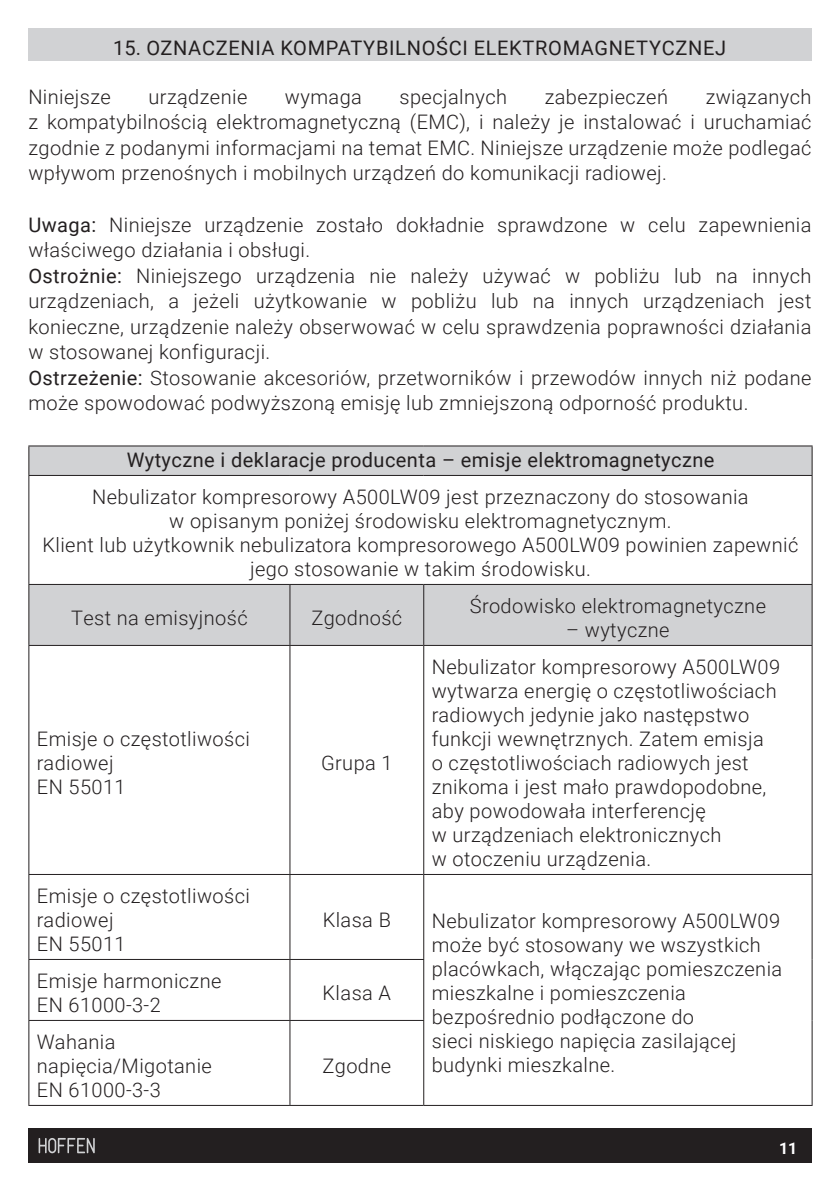
<style>
.page{position:relative;width:840px;height:1191px;background:#fff}
.page>*{position:absolute;margin:0;border:0;box-sizing:border-box;transform-origin:0 0}
.ZWYKŁY{font:300 20px/24px "Roboto";letter-spacing:.02em;color:#231f20}
.ZWYKŁY-2{font:20px "Roboto";letter-spacing:.02em;color:#231f20}
.PL_DO_SPISU_TYTUL{font:20px "Roboto";letter-spacing:.035em;color:#231f20}
.t1{font:700 16px "Roboto";color:#fff}
.s1{font-weight:400}
</style>
<div class="page">
<div style="left:28px;top:28px;width:783px;height:33px;background:#d1d2d4"></div>
<svg style="left:29px;top:446px;width:782px;height:199px"></svg>
<hr style="left:28px;top:445px;width:262px;height:1px;background:#231f20">
<svg style="left:28px;top:446px;width:1px;height:29px"></svg>
<hr style="left:290px;top:445px;width:133px;height:1px;background:#231f20">
<hr style="left:423px;top:445px;width:389px;height:1px;background:#231f20">
<svg style="left:811px;top:446px;width:1px;height:29px"></svg>
<hr style="left:28px;top:475px;width:262px;height:1px;background:#231f20">
<hr style="left:28px;top:476px;width:1px;height:108px;background:#231f20">
<hr style="left:290px;top:475px;width:133px;height:1px;background:#231f20">
<hr style="left:423px;top:475px;width:389px;height:1px;background:#231f20">
<hr style="left:811px;top:476px;width:1px;height:108px;background:#231f20">
<hr style="left:28px;top:584px;width:262px;height:1px;background:#231f20">
<hr style="left:28px;top:585px;width:1px;height:60px;background:#231f20">
<hr style="left:290px;top:584px;width:133px;height:1px;background:#231f20">
<hr style="left:289px;top:585px;width:1px;height:60px;background:#231f20">
<hr style="left:423px;top:584px;width:389px;height:1px;background:#231f20">
<hr style="left:423px;top:585px;width:1px;height:60px;background:#231f20">
<hr style="left:811px;top:585px;width:1px;height:60px;background:#231f20">
<hr style="left:28px;top:645px;width:262px;height:1px;background:#231f20">
<hr style="left:28px;top:646px;width:1px;height:228px;background:#231f20">
<hr style="left:290px;top:645px;width:133px;height:1px;background:#231f20">
<hr style="left:289px;top:646px;width:1px;height:228px;background:#231f20">
<hr style="left:423px;top:645px;width:389px;height:1px;background:#231f20">
<hr style="left:423px;top:646px;width:1px;height:228px;background:#231f20">
<hr style="left:811px;top:646px;width:1px;height:228px;background:#231f20">
<hr style="left:28px;top:874px;width:262px;height:1px;background:#231f20">
<hr style="left:28px;top:875px;width:1px;height:84px;background:#231f20">
<hr style="left:290px;top:874px;width:133px;height:1px;background:#231f20">
<hr style="left:289px;top:875px;width:1px;height:84px;background:#231f20">
<hr style="left:423px;top:874px;width:389px;height:1px;background:#231f20">
<hr style="left:423px;top:875px;width:1px;height:84px;background:#231f20">
<hr style="left:811px;top:875px;width:1px;height:84px;background:#231f20">
<hr style="left:811px;top:959px;width:1px;height:61px;background:#231f20">
<hr style="left:811px;top:1020px;width:1px;height:85px;background:#231f20">
<hr style="left:423px;top:1105px;width:389px;height:1px;background:#231f20">
<hr style="left:28px;top:959px;width:262px;height:1px;background:#231f20">
<hr style="left:28px;top:960px;width:1px;height:60px;background:#231f20">
<hr style="left:290px;top:959px;width:134px;height:1px;background:#231f20">
<hr style="left:289px;top:960px;width:1px;height:60px;background:#231f20">
<hr style="left:423px;top:960px;width:1px;height:60px;background:#231f20">
<hr style="left:28px;top:1020px;width:262px;height:1px;background:#231f20">
<hr style="left:28px;top:1021px;width:1px;height:84px;background:#231f20">
<hr style="left:290px;top:1020px;width:134px;height:1px;background:#231f20">
<hr style="left:289px;top:1021px;width:1px;height:84px;background:#231f20">
<hr style="left:423px;top:1021px;width:1px;height:84px;background:#231f20">
<hr style="left:28px;top:1105px;width:262px;height:1px;background:#231f20">
<hr style="left:290px;top:1105px;width:133px;height:1px;background:#231f20">
<div style="left:28px;top:1128px;width:783px;height:34px;background:#231f20"></div>
<svg style="left:39px;top:1138px;width:56px;height:15px"></svg>
<p class="PL_DO_SPISU_TYTUL" style="left:113px;top:34px;width:614px">15. OZNACZENIA KOMPATYBILNOŚCI ELEKTROMAGNETYCZNEJ</p>
<p class="ZWYKŁY" style="left:28px;top:83px;width:784px;line-height:25.6px;text-align:justify;text-indent:677px">związanych z kompatybilnością elektromagnetyczną (EMC), i należy je instalować i uruchamiać zgodnie z podanymi informacjami na temat EMC. Niniejsze urządzenie może podlegać wpływom przenośnych i mobilnych urządzeń do komunikacji radiowej.</p>
<p class="ZWYKŁY" style="left:28px;top:211px;width:784px;line-height:25.6px"><span class="s1">Uwaga:</span> Niniejsze urządzenie zostało dokładnie sprawdzone w celu zapewnienia właściwego działania i obsługi.</p>
<p class="ZWYKŁY" style="left:28px;top:262px;width:784px;line-height:25.6px;text-align:justify"><span class="s1">Ostrożnie:</span> Niniejszego urządzenia nie należy używać w pobliżu lub na innych urządzeniach, a jeżeli użytkowanie w pobliżu lub na innych urządzeniach jest konieczne, urządzenie należy obserwować w celu sprawdzenia poprawności działania w stosowanej konfiguracji.</p>
<p class="ZWYKŁY" style="left:28px;top:364px;width:784px;line-height:25.6px"><span class="s1">Ostrzeżenie:</span> Stosowanie akcesoriów, przetworników i przewodów innych niż podane może spowodować podwyższoną emisję lub zmniejszoną odporność produktu.</p>
<p class="ZWYKŁY-2" style="left:127px;top:446px;width:589px">Wytyczne i deklaracje producenta – emisje elektromagnetyczne</p>
<p class="ZWYKŁY" style="left:92px;top:484px;width:657px;text-align:center">Nebulizator kompresorowy A500LW09 jest przeznaczony do stosowania w opisanym poniżej środowisku elektromagnetycznym.</p>
<p class="ZWYKŁY" style="left:42px;top:532px;width:757px;text-align:center">Klient lub użytkownik nebulizatora kompresorowego A500LW09 powinien zapewnić jego stosowanie w takim środowisku.</p>
<p class="ZWYKŁY" style="left:71px;top:605px;width:178px">Test na emisyjność</p>
<p class="ZWYKŁY" style="left:311px;top:605px;width:92px">Zgodność</p>
<p class="ZWYKŁY" style="left:28px;top:84px;width:84px">Niniejsze</p>
<p class="ZWYKŁY" style="left:148px;top:84px;width:100px">urządzenie</p>
<p class="ZWYKŁY" style="left:285px;top:84px;width:78px">wymaga</p>
<p class="ZWYKŁY" style="left:399px;top:84px;width:109px">specjalnych</p>
<p class="ZWYKŁY" style="left:544px;top:84px;width:125px">zabezpieczeń</p>
<p class="ZWYKŁY" style="left:469px;top:593px;width:297px">Środowisko elektromagnetyczne</p>
<p class="ZWYKŁY" style="left:566px;top:617px;width:105px">– wytyczne</p>
<p class="ZWYKŁY" style="left:37px;top:726px;width:214px">Emisje o częstotliwości radiowej</p>
<p class="ZWYKŁY" style="left:37px;top:774px;width:90px">EN 55011</p>
<p class="ZWYKŁY" style="left:37px;top:883px;width:214px">Emisje o częstotliwości radiowej</p>
<p class="ZWYKŁY" style="left:37px;top:931px;width:90px">EN 55011</p>
<p class="ZWYKŁY" style="left:37px;top:968px;width:186px">Emisje harmoniczne</p>
<p class="ZWYKŁY" style="left:37px;top:992px;width:125px">EN 61000-3-2</p>
<p class="ZWYKŁY" style="left:37px;top:1029px;width:80px">Wahania</p>
<p class="ZWYKŁY" style="left:37px;top:1053px;width:176px">napięcia/Migotanie</p>
<p class="ZWYKŁY" style="left:37px;top:1077px;width:125px">EN 61000-3-3</p>
<p class="ZWYKŁY" style="left:321px;top:750px;width:73px">Grupa 1</p>
<p class="ZWYKŁY" style="left:431px;top:654px;width:350px">Nebulizator kompresorowy A500LW09 wytwarza energię o częstotliwościach radiowych jedynie jako następstwo funkcji wewnętrznych. Zatem emisja<br>o częstotliwościach radiowych jest znikoma i jest mało prawdopodobne, aby powodowała interferencję<br>w urządzeniach elektronicznych<br>w otoczeniu urządzenia.</p>
<p class="ZWYKŁY" style="left:322px;top:907px;width:70px">Klasa B</p>
<p class="ZWYKŁY" style="left:431px;top:908px;width:352px">Nebulizator kompresorowy A500LW09 może być stosowany we wszystkich placówkach, włączając pomieszczenia mieszkalne i pomieszczenia bezpośrednio podłączone do<br>sieci niskiego napięcia zasilającej budynki mieszkalne.</p>
<p class="ZWYKŁY" style="left:322px;top:980px;width:70px">Klasa A</p>
<p class="ZWYKŁY" style="left:322px;top:1053px;width:70px">Zgodne</p>
<p class="t1" style="left:778px;top:1137px;width:20px">11</p>
</div>
